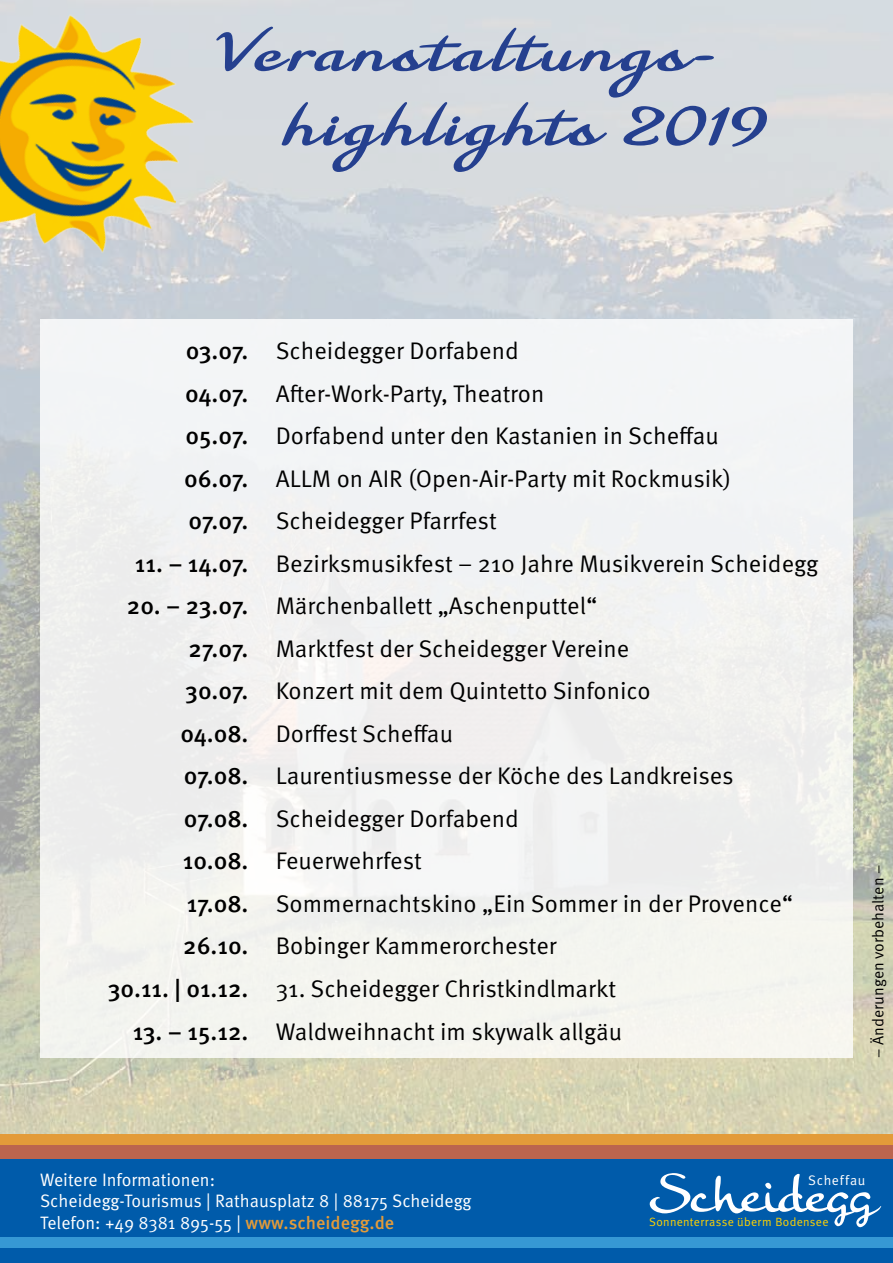
<style>
.page{position:relative;width:893px;height:1263px;background:#fff}
.page>*{position:absolute;margin:0;border:0;box-sizing:border-box;transform-origin:0 0}
.t1{font:700 63px "Florencia";letter-spacing:.045em;color:#25408f}
.t2{font:24px/42.6px "Meta OT Norm";color:#000}
.t3{font:18px/21.6px "Meta OT Norm";color:#fff}
.t4{font:15.75px "Meta OT Norm";color:#000}
.t5{font:13.8px "Meta Normal LF";letter-spacing:.05em;color:#fff}
.t6{font:12px "Meta Normal LF";letter-spacing:.025em;color:#ffd200}
.s1{font-family:"Meta OT";font-weight:500}
.s2{font-family:"Meta OT";font-weight:500;color:#e39b39}
</style>
<div class="page">
<img style="left:0;top:0;width:893px;height:1134px">
<svg style="left:0;top:1236px;width:893px;height:13px;fill:#3698d4"></svg>
<div style="left:0;top:1134px;width:893px;height:25px;background:#e39b39"></div>
<div style="left:0;top:1145px;width:893px;height:16px;background:#bb654e"></div>
<div style="left:0;top:1249px;width:893px;height:14px;background:#005baa"></div>
<div style="left:0;top:1159px;width:893px;height:77px;background:#005baa"></div>
<svg style="left:650px;top:1173px;width:231px;height:54px"></svg>
<div style="left:40px;top:320px;width:813px;height:738px;background:#f2f3f0"></div>
<img style="left:0;top:0;width:229px;height:288px">
<h1 class="t1" style="left:216px;top:-1px;width:501px">Veranstaltungs-</h1>
<h1 class="t1" style="left:282px;top:73px;width:486px">highlights 2019</h1>
<p class="t2" style="left:184px;top:330px;width:549px"><span class="s1">03.07.</span> Scheidegger Dorfabend<br><span class="s1">04.07.</span> After-Work-Party, Theatron<br><span class="s1">05.07.</span> Dorfabend unter den Kastanien in Scheffau <span class="s1">06.07.</span> ALLM on AIR (Open-Air-Party mit Rockmusik)<br><span class="s1">07.07.</span> Scheidegger Pfarrfest</p>
<p class="t2" style="left:135px;top:543px;width:685px"><span class="s1">11. – 14.07.</span> Bezirksmusikfest – 210 Jahre Musikverein Scheidegg</p>
<p class="t2" style="left:127px;top:585px;width:472px"><span class="s1">20. – 23.07.</span> Märchenballett „Aschenputtel“</p>
<p class="t2" style="left:189px;top:628px;width:442px"><span class="s1">27.07.</span> Marktfest der Scheidegger Vereine</p>
<p class="t2" style="left:185px;top:670px;width:467px"><span class="s1">30.07.</span> Konzert mit dem Quintetto Sinfonico</p>
<p class="t2" style="left:180px;top:713px;width:274px"><span class="s1">04.08.</span> Dorffest Scheffau</p>
<p class="t2" style="left:184px;top:755px;width:552px"><span class="s1">07.08.</span> Laurentiusmesse der Köche des Landkreises</p>
<p class="t2" style="left:184px;top:798px;width:337px"><span class="s1">07.08.</span> Scheidegger Dorfabend</p>
<p class="t2" style="left:183px;top:840px;width:240px"><span class="s1">10.08.</span> Feuerwehrfest</p>
<p class="t2" style="left:187px;top:883px;width:608px"><span class="s1">17.08.</span> Sommernachtskino „Ein Sommer in der Provence“</p>
<p class="t2" style="left:183px;top:925px;width:375px"><span class="s1">26.10.</span> Bobinger Kammerorchester</p>
<p class="t2" style="left:108px;top:968px;width:510px"><span class="s1">30.11. | 01.12.</span> 31. Scheidegger Christkindlmarkt</p>
<p class="t2" style="left:133px;top:1010px;width:491px"><span class="s1">13. – 15.12.</span> Waldweihnacht im skywalk allgäu</p>
<p class="t4" style="left:869px;top:1058px;width:195px;rotate:-90deg">– Änderungen vorbehalten –</p>
<p class="t3" style="left:40px;top:1169px;width:433px">Weitere Informationen:<br>Scheidegg-Tourismus | Rathausplatz 8 | 88175 Scheidegg<br>Telefon: +49 8381 895-55 | <span class="s2">www.scheidegg.de</span></p>
<p class="t5" style="left:808px;top:1172px;width:59px">Scheffau</p>
<p class="t6" style="left:649px;top:1215px;width:181px">Sonnenterrasse überm Bodensee</p>
</div>
